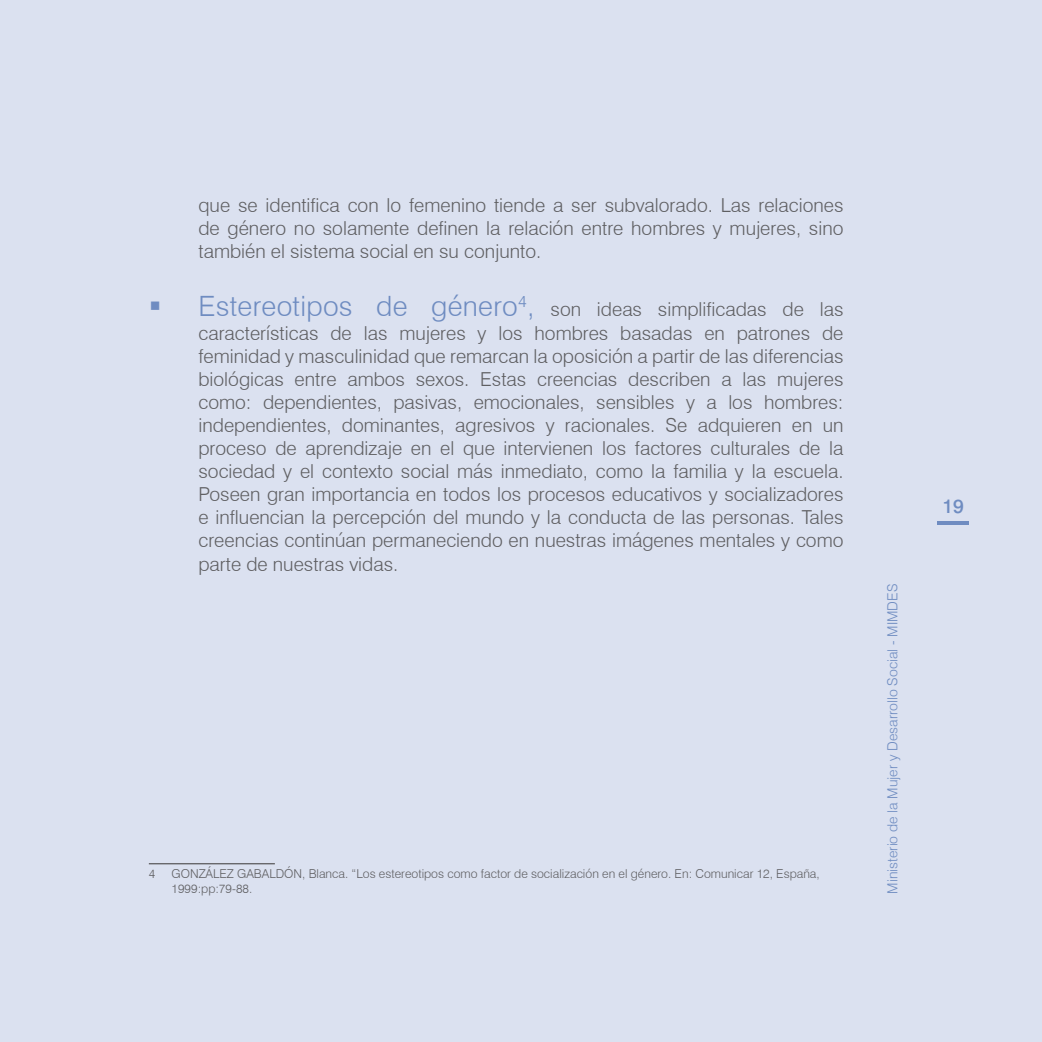
<style>
.page{position:relative;width:1042px;height:1042px;background:#dbe1f0}
.page>*{position:absolute;margin:0;border:0;box-sizing:border-box;transform-origin:0 0}
.Nota_de_pie{font:300 19.25px/23.1px "Swiss 721 BT";color:#5f5f62;text-align:justify}
.t1{font:500 19.25px "Swiss 721 BT";color:#6f8cc1}
.t2{font:300 14px "Swiss 721 BT";color:#6f8cc1}
.Nota_de_pie-2{font:300 12.25px/14.7px "Swiss 721 BT";color:#5f5f62}
.s1{font-size:28px;color:#6f8cc1}
</style>
<div class="page">
<hr style="left:149px;top:863px;width:126px;height:1px;background:#5f5f62">
<hr style="left:937px;top:521px;width:32px;height:3px;background:#6f8cc1">
<p class="Nota_de_pie" style="left:198px;top:193px;width:646px">que se identifica con lo femenino tiende a ser subvalorado. Las relaciones de género no solamente definen la relación entre hombres y mujeres, sino también el sistema social en su conjunto.</p>
<p class="Nota_de_pie" style="left:198px;top:298px;width:646px"><span class="s1">Estereotipos de género</span><sup>4</sup><span class="s1">,</span> son ideas simplificadas de las características de las mujeres y los hombres basadas en patrones de feminidad y masculinidad que remarcan la oposición a partir de las diferencias biológicas entre ambos sexos. Estas creencias describen a las mujeres como: dependientes, pasivas, emocionales, sensibles y a los hombres: independientes, dominantes, agresivos y racionales. Se adquieren en un proceso de aprendizaje en el que intervienen los factores culturales de la sociedad y el contexto social más inmediato, como la familia y la escuela.<br>Poseen gran importancia en todos los procesos educativos y socializadores e influencian la percepción del mundo y la conducta de las personas. Tales creencias continúan permaneciendo en nuestras imágenes mentales y como parte de nuestras vidas.</p>
<p class="Nota_de_pie-2" style="left:149px;top:866px;width:8px">4</p>
<p class="Nota_de_pie-2" style="left:172px;top:866px;width:650px">GONZÁLEZ GABALDÓN, Blanca. “Los estereotipos como factor de socialización en el género. En: Comunicar 12, España,<br>1999:pp:79-88.</p>
<p class="t2" style="left:884px;top:893px;width:311px;rotate:-90deg">Ministerio de la Mujer y Desarrollo Social - MIMDES</p>
<p class="t1" style="left:942px;top:494px;width:23px">19</p>
</div>
